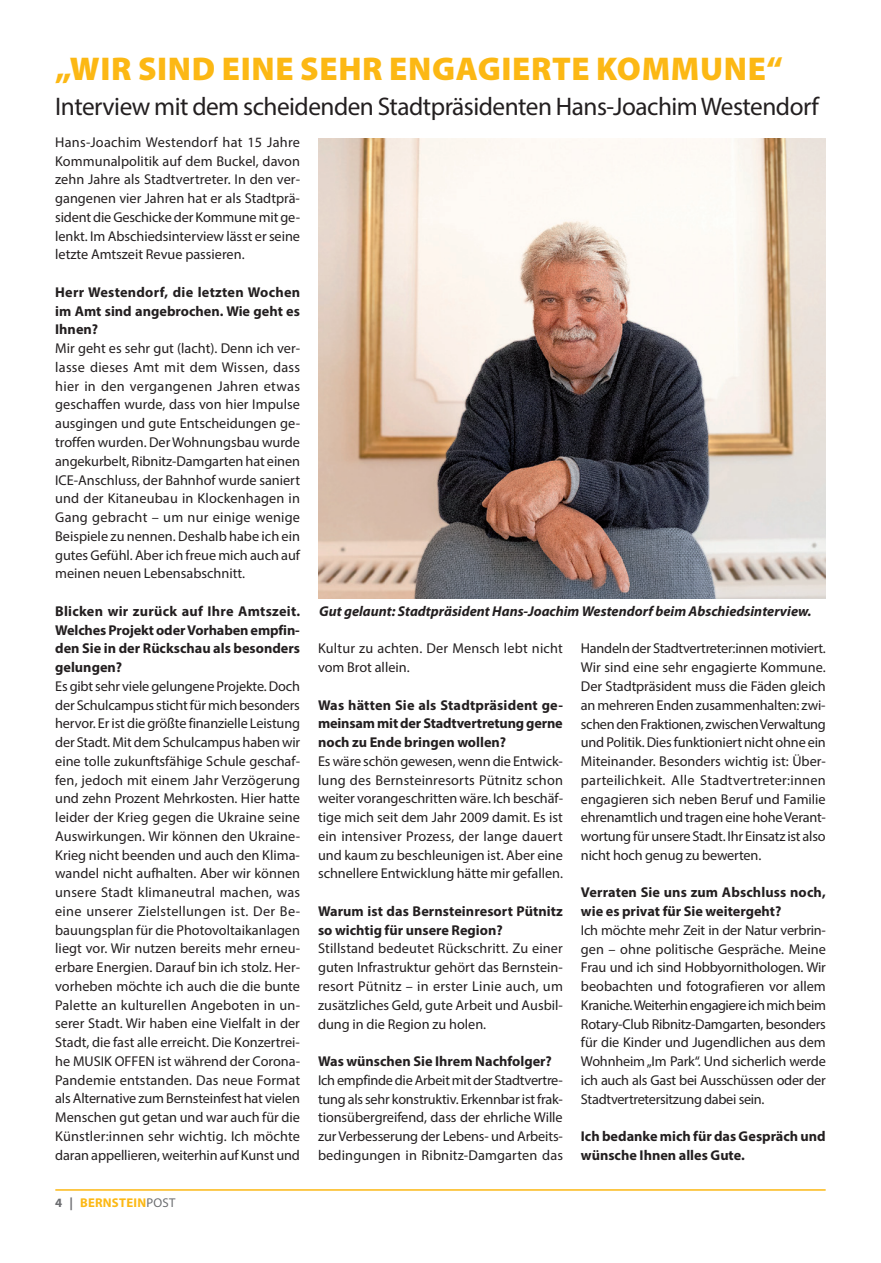
<style>
.page{position:relative;width:881px;height:1263px;background:#fff}
.page>*{position:absolute;margin:0;border:0;box-sizing:border-box;transform-origin:0 0}
.t1{font:900 33px "Myriad Pro";letter-spacing:.02em;color:#fcb814}
.t2{font:25.5px "Myriad Pro";letter-spacing:-.02em;color:#231f20}
.t3{font:14.25px/18.8px "Myriad Pro";color:#231f20;text-align:justify}
.t4{font:700 14.25px/18.8px "Myriad Pro";color:#231f20;text-align:justify}
.t5{font:italic 700 14.25px "Myriad Pro";color:#231f20}
.t6{font:700 12.75px "Myriad Pro";letter-spacing:.02em;color:#fcb814}
.s1{color:#6c6d70}
.s2{font-weight:400;color:#6c6d70}
</style>
<div class="page">
<hr style="left:55px;top:1189px;width:770px;height:2px;background:#fcb814">
<img style="left:318px;top:139px;width:507px;height:459px">
<h1 class="t1" style="left:55px;top:47px;width:728px">„WIR SIND EINE SEHR ENGAGIERTE KOMMUNE“</h1>
<h2 class="t2" style="left:55px;top:91px;width:765px">Interview mit dem scheidenden Stadtpräsidenten Hans-Joachim Westendorf</h2>
<p class="t3" style="left:55px;top:133px;width:246px">Hans-Joachim Westendorf hat 15 Jahre Kommunalpolitik auf dem Buckel, davon zehn Jahre als Stadtvertreter. In den ver&shy;gangenen vier Jahren hat er als Stadtprä&shy;sident die Geschicke der Kommune mit ge&shy;lenkt. Im Abschiedsinterview lässt er seine letzte Amtszeit Revue passieren.</p>
<p class="t4" style="left:55px;top:282px;width:246px">Herr Westendorf, die letzten Wochen im Amt sind angebrochen. Wie geht es Ihnen?</p>
<p class="t3" style="left:55px;top:339px;width:246px">Mir geht es sehr gut (lacht). Denn ich ver&shy;lasse dieses Amt mit dem Wissen, dass hier in den vergangenen Jahren etwas geschaffen wurde, dass von hier Impulse ausgingen und gute Entscheidungen ge&shy;troffen wurden. Der Wohnungsbau wurde angekurbelt, Ribnitz-Damgarten hat einen ICE-Anschluss, der Bahnhof wurde saniert und der Kitaneubau in Klockenhagen in Gang gebracht – um nur einige wenige Beispiele zu nennen. Deshalb habe ich ein gutes Gefühl. Aber ich freue mich auch auf meinen neuen Lebensabschnitt.</p>
<p class="t4" style="left:55px;top:601px;width:246px">Blicken wir zurück auf Ihre Amtszeit.<br>Welches Projekt oder Vorhaben empfin&shy;den Sie in der Rückschau als besonders gelungen?</p>
<p class="t3" style="left:55px;top:676px;width:246px">Es gibt sehr viele gelungene Projekte. Doch der Schulcampus sticht für mich besonders hervor. Er ist die größte finanzielle Leistung der Stadt. Mit dem Schulcampus haben wir eine tolle zukunftsfähige Schule geschaf&shy;fen, jedoch mit einem Jahr Verzögerung und zehn Prozent Mehrkosten. Hier hatte leider der Krieg gegen die Ukraine seine Auswirkungen. Wir können den Ukraine-Krieg nicht beenden und auch den Klima&shy;wandel nicht aufhalten. Aber wir können unsere Stadt klimaneutral machen, was eine unserer Zielstellungen ist. Der Be&shy;bauungsplan für die Photovoltaikanlagen liegt vor. Wir nutzen bereits mehr erneu&shy;erbare Energien. Darauf bin ich stolz. Her&shy;vorheben möchte ich auch die die bunte Palette an kulturellen Angeboten in un&shy;serer Stadt. Wir haben eine Vielfalt in der Stadt, die fast alle erreicht. Die Konzertrei&shy;he MUSIK OFFEN ist während der Corona-Pandemie entstanden. Das neue Format als Alternative zum Bernsteinfest hat vielen Menschen gut getan und war auch für die Künstler:innen sehr wichtig. Ich möchte daran appellieren, weiterhin auf Kunst und</p>
<p class="t5" style="left:319px;top:602px;width:494px">Gut gelaunt: Stadtpräsident Hans-Joachim Westendorf beim Abschiedsinterview.</p>
<p class="t3" style="left:318px;top:639px;width:246px">Kultur zu achten. Der Mensch lebt nicht vom Brot allein.</p>
<p class="t4" style="left:318px;top:695px;width:246px">Was hätten Sie als Stadtpräsident ge&shy;meinsam mit der Stadtvertretung gerne noch zu Ende bringen wollen?</p>
<p class="t3" style="left:318px;top:751px;width:246px">Es wäre schön gewesen, wenn die Entwick&shy;lung des Bernsteinresorts Pütnitz schon weiter vorangeschritten wäre. Ich beschäf&shy;tige mich seit dem Jahr 2009 damit. Es ist ein intensiver Prozess, der lange dauert und kaum zu beschleunigen ist. Aber eine schnellere Entwicklung hätte mir gefallen.</p>
<p class="t4" style="left:318px;top:901px;width:246px">Warum ist das Bernsteinresort Pütnitz so wichtig für unsere Region?</p>
<p class="t3" style="left:318px;top:939px;width:246px">Stillstand bedeutet Rückschritt. Zu einer guten Infrastruktur gehört das Bernstein&shy;resort Pütnitz – in erster Linie auch, um zusätzliches Geld, gute Arbeit und Ausbil&shy;dung in die Region zu holen.</p>
<p class="t4" style="left:318px;top:1051px;width:235px">Was wünschen Sie Ihrem Nachfolger?</p>
<p class="t3" style="left:318px;top:1070px;width:246px">Ich empfinde die Arbeit mit der Stadtvertre&shy;tung als sehr konstruktiv. Erkennbar ist frak&shy;tionsübergreifend, dass der ehrliche Wille zur Verbesserung der Lebens- und Arbeits&shy;bedingungen in Ribnitz-Damgarten das</p>
<p class="t3" style="left:580px;top:639px;width:246px">Handeln der Stadtvertreter:innen motiviert.<br>Wir sind eine sehr engagierte Kommune.<br>Der Stadtpräsident muss die Fäden gleich an mehreren Enden zusammenhalten: zwi&shy;schen den Fraktionen, zwischen Verwaltung und Politik. Dies funktioniert nicht ohne ein Miteinander. Besonders wichtig ist: Über&shy;parteilichkeit. Alle Stadtvertreter:innen engagieren sich neben Beruf und Familie ehrenamtlich und tragen eine hohe Verant&shy;wortung für unsere Stadt. Ihr Einsatz ist also nicht hoch genug zu bewerten.</p>
<p class="t4" style="left:580px;top:883px;width:246px">Verraten Sie uns zum Abschluss noch, wie es privat für Sie weitergeht?</p>
<p class="t3" style="left:580px;top:920px;width:246px">Ich möchte mehr Zeit in der Natur verbrin&shy;gen – ohne politische Gespräche. Meine Frau und ich sind Hobbyornithologen. Wir beobachten und fotografieren vor allem Kraniche. Weiterhin engagiere ich mich beim Rotary-Club Ribnitz-Damgarten, besonders für die Kinder und Jugendlichen aus dem Wohnheim „Im Park“. Und sicherlich werde ich auch als Gast bei Ausschüssen oder der Stadtvertretersitzung dabei sein.</p>
<p class="t4" style="left:580px;top:1126px;width:246px">Ich bedanke mich für das Gespräch und wünsche Ihnen alles Gute.</p>
<p class="t6" style="left:55px;top:1195px;width:121px"><span class="s1">4 |</span> BERNSTEIN<span class="s2">POST</span></p>
</div>
